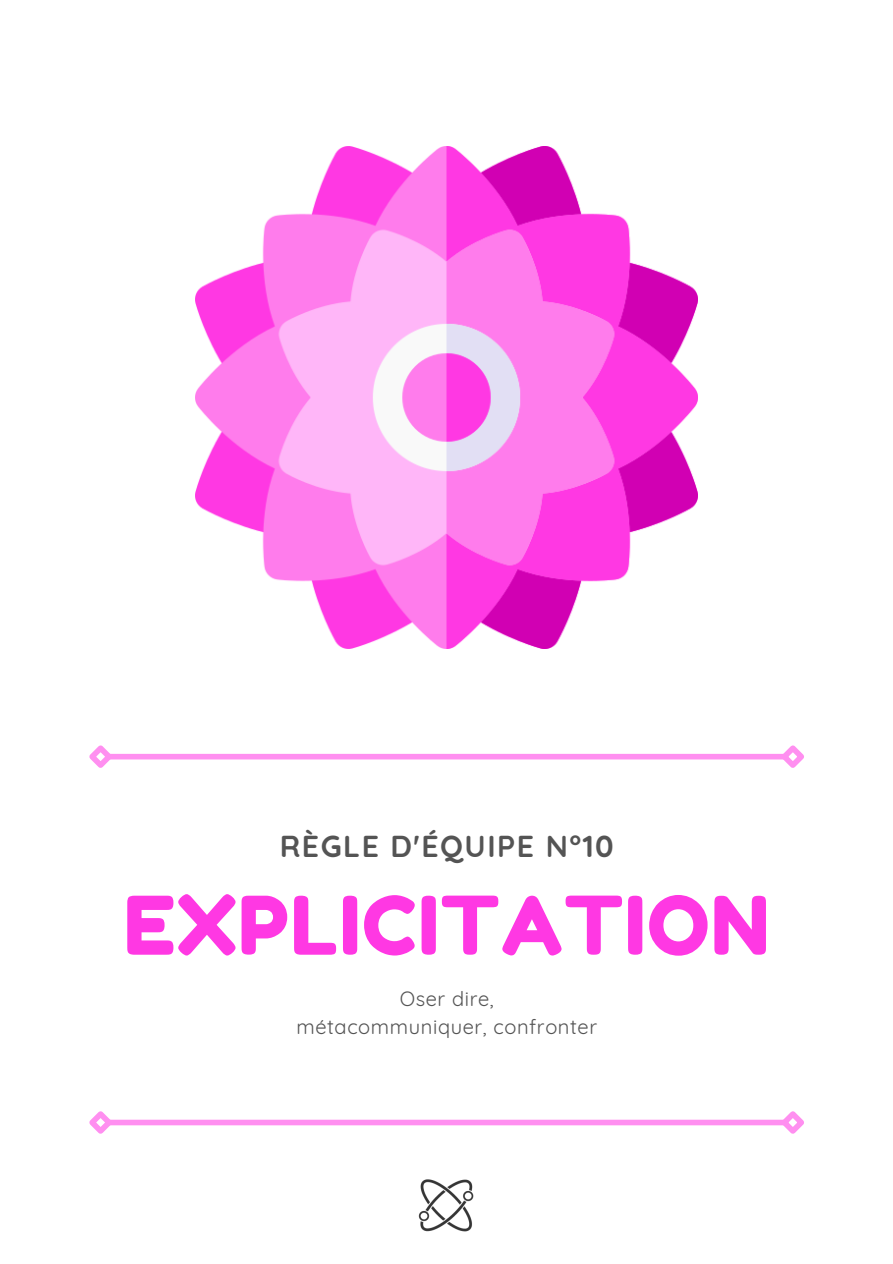
<style>
.page{position:relative;width:893px;height:1264px;background:#fff}
.page>*{position:absolute;margin:0;border:0;box-sizing:border-box;transform-origin:0 0}
.t1{font:80.55px "Fredoka One";letter-spacing:.02em;color:#ff38e3}
.t2{font:700 30.15px "Quicksand";letter-spacing:.05em;color:#545454}
.t3{font:20.1px "Quicksand";letter-spacing:.03em;color:#545454}
</style>
<div class="page">
<div style="left:109px;top:753px;width:675px;height:6px;background:#ff8ff0"></div>
<svg style="left:89px;top:745px;width:28px;height:23px"></svg>
<svg style="left:776px;top:745px;width:28px;height:23px"></svg>
<div style="left:109px;top:1119px;width:675px;height:6px;background:#ff8ff0"></div>
<svg style="left:89px;top:1111px;width:28px;height:23px"></svg>
<svg style="left:776px;top:1111px;width:28px;height:23px"></svg>
<img style="left:196px;top:146px;width:501px;height:502px">
<img style="left:418px;top:1179px;width:56px;height:53px">
<p class="t2" style="left:280px;top:827px;width:335px">RÈGLE D'ÉQUIPE N°10</p>
<p class="t1" style="left:124px;top:876px;width:646px">EXPLICITATION</p>
<p class="t3" style="left:400px;top:985px;width:95px">Oser dire,</p>
<p class="t3" style="left:296px;top:1014px;width:302px">métacommuniquer, confronter</p>
</div>
